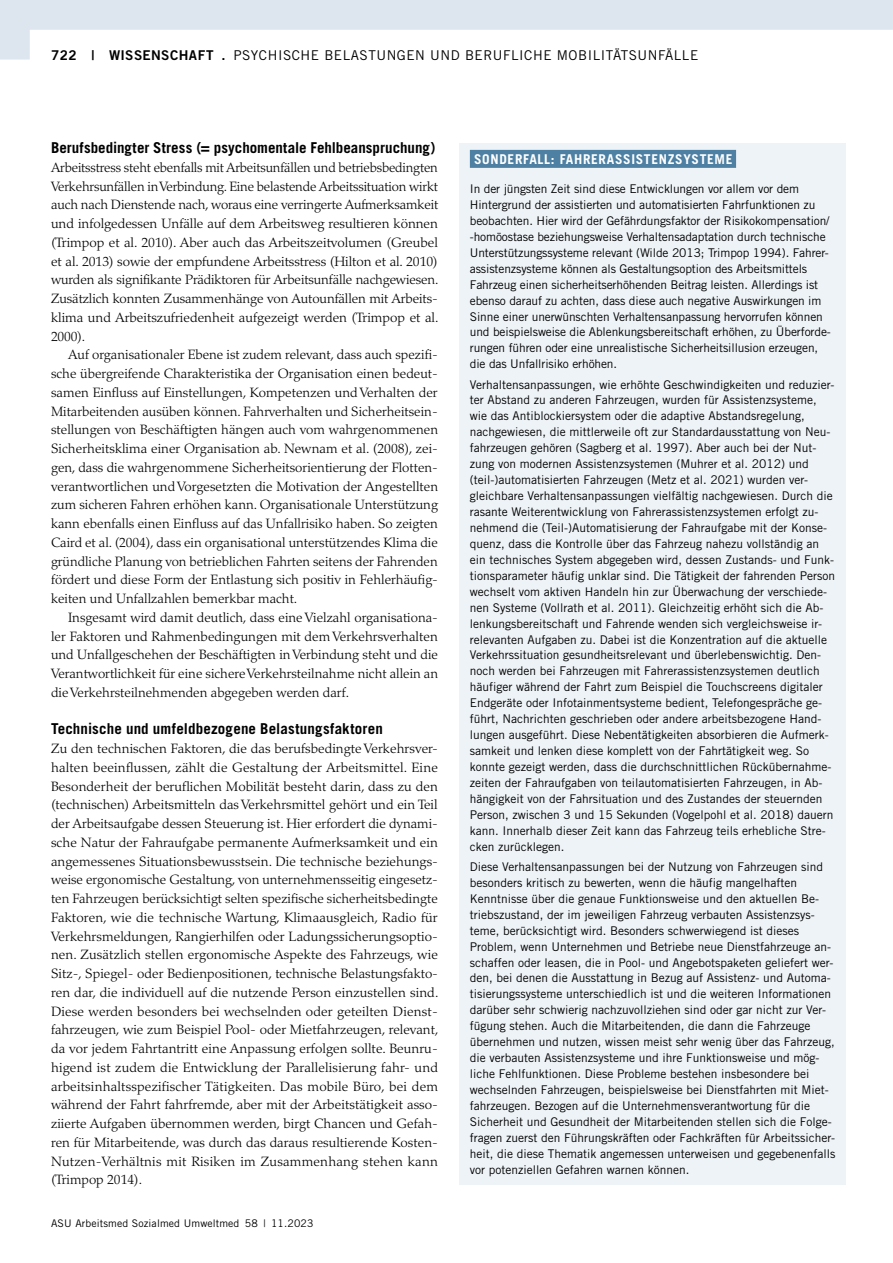
<style>
.page{position:relative;width:893px;height:1263px;background:#fff}
.page>*{position:absolute;margin:0;border:0;box-sizing:border-box;transform-origin:0 0}
.t1{font:700 15px "Trade Gothic LT Std";letter-spacing:.005em;color:#000}
.t2{font:300 13.5px/18.8px "Palatino LT Std";color:#000;text-align:justify}
.t3{font:13.5px "Trade Gothic LT Std";letter-spacing:.04em;color:#000}
.t4{font:700 13.5px "Trade Gothic LT Std";letter-spacing:.05em;color:#fff}
.t5{font:13.5px "Trade Gothic LT Std Bd 2";letter-spacing:.035em;color:#000}
.t6{font:12px/15.9px "Trade Gothic LT Std";color:#000}
.t7{font:10.5px "Trade Gothic LT Std";letter-spacing:.01em;color:#000}
.s1{font-family:"Trade Gothic LT Std"}
</style>
<div class="page">
<div style="left:459px;top:143px;width:387px;height:1041px;background:#eef3f7"></div>
<div style="left:470px;top:150px;width:266px;height:18px;background:#4e80a3"></div>
<svg style="left:0;top:0;width:893px;height:60px;fill:#e4ebf1"></svg>
<p class="t5" style="left:51px;top:46px;width:218px">722 | WISSENSCHAFT . <span class="s1">Psychische</span></p>
<p class="t3" style="left:324px;top:47px;width:20px">Belastungen</p>
<p class="t3" style="left:430px;top:47px;width:11px">und</p>
<p class="t3" style="left:465px;top:47px;width:10px">berufliche</p>
<p class="t3" style="left:557px;top:47px;width:21px">Mobilit</p>
<p class="t3" style="left:613px;top:47px;width:18px">ätsunf</p>
<p class="t3" style="left:665px;top:47px;width:18px">älle</p>
<p class="t1" style="left:51px;top:139px;width:386px">Berufsbedingter Stress (= psychomentale Fehlbeanspruchung)</p>
<p class="t2" style="left:51px;top:158px;width:389px">Arbeitsstress steht ebenfalls mit Arbeitsunfällen und betriebsbedingten Verkehrsunfällen in Verbindung. Eine belastende Arbeitssituation wirkt auch nach Dienstende nach, woraus eine verringerte Aufmerksamkeit und infolgedessen Unfälle auf dem Arbeitsweg resultieren können (Trimpop et al. 2010). Aber auch das Arbeitszeitvolumen (Greubel et al. 2013) sowie der empfundene Arbeitsstress (Hilton et al. 2010) wurden als signifikante Prädiktoren für Arbeitsunfälle nachgewiesen.<br>Zusätzlich konnten Zusammenhänge von Autounfällen mit Arbeits&shy;klima und Arbeitszufriedenheit aufgezeigt werden (Trimpop et al.<br>2000).</p>
<p class="t2" style="left:51px;top:346px;width:389px;text-indent:17px">Auf organisationaler Ebene ist zudem relevant, dass auch spezifi&shy;sche übergreifende Charakteristika der Organisation einen bedeut&shy;samen Einfluss auf Einstellungen, Kompetenzen und Verhalten der Mitarbeitenden ausüben können. Fahrverhalten und Sicherheitsein&shy;stellungen von Beschäftigten hängen auch vom wahrgenommenen Sicherheitsklima einer Organisation ab. Newnam et al. (2008), zei&shy;gen, dass die wahrgenommene Sicherheitsorientierung der Flotten&shy;verantwortlichen und Vorgesetzten die Motivation der Angestellten zum sicheren Fahren erhöhen kann. Organisationale Unterstützung kann ebenfalls einen Einfluss auf das Unfallrisiko haben. So zeigten Caird et al. (2004), dass ein organisational unterstützendes Klima die gründliche Planung von betrieblichen Fahrten seitens der Fahrenden fördert und diese Form der Entlastung sich positiv in Fehlerhäufig&shy;keiten und Unfallzahlen bemerkbar macht.</p>
<p class="t2" style="left:51px;top:608px;width:389px;text-indent:17px">Insgesamt wird damit deutlich, dass eine Vielzahl organisationa&shy;ler Faktoren und Rahmenbedingungen mit dem Verkehrsverhalten und Unfallgeschehen der Beschäftigten in Verbindung steht und die Verantwortlichkeit für eine sichere Verkehrsteilnahme nicht allein an die Verkehrsteilnehmenden abgegeben werden darf.</p>
<p class="t1" style="left:51px;top:720px;width:333px">Technische und umfeldbezogene Belastungsfaktoren</p>
<p class="t2" style="left:51px;top:739px;width:389px">Zu den technischen Faktoren, die das berufsbedingte Verkehrsver&shy;halten beeinflussen, zählt die Gestaltung der Arbeitsmittel. Eine Besonderheit der beruflichen Mobilität besteht darin, dass zu den (technischen) Arbeitsmitteln das Verkehrsmittel gehört und ein Teil der Arbeitsaufgabe dessen Steuerung ist. Hier erfordert die dynami&shy;sche Natur der Fahraufgabe permanente Aufmerksamkeit und ein angemessenes Situationsbewusstsein. Die technische beziehungs&shy;weise ergonomische Gestaltung, von unternehmensseitig eingesetz&shy;ten Fahrzeugen berücksichtigt selten spezifische sicherheitsbedingte Faktoren, wie die technische Wartung, Klimaausgleich, Radio für Verkehrsmeldungen, Rangierhilfen oder Ladungssicherungsoptio&shy;nen. Zusätzlich stellen ergonomische Aspekte des Fahrzeugs, wie Sitz-, Spiegel- oder Bedienpositionen, technische Belastungsfakto&shy;ren dar, die individuell auf die nutzende Person einzustellen sind.<br>Diese werden besonders bei wechselnden oder geteilten Dienst&shy;fahrzeugen, wie zum Beispiel Pool- oder Mietfahrzeugen, relevant, da vor jedem Fahrtantritt eine Anpassung erfolgen sollte. Beunru&shy;higend ist zudem die Entwicklung der Parallelisierung fahr- und arbeitsinhaltsspezifischer Tätigkeiten. Das mobile Büro, bei dem während der Fahrt fahrfremde, aber mit der Arbeitstätigkeit asso&shy;ziierte Aufgaben übernommen werden, birgt Chancen und Gefah&shy;ren für Mitarbeitende, was durch das daraus resultierende Kosten-Nutzen-Verhältnis mit Risiken im Zusammenhang stehen kann (Trimpop 2014).</p>
<p class="t7" style="left:51px;top:1217px;width:264px">ASU Arbeitsmed Sozialmed Umweltmed 58 | 11.2023</p>
<p class="t4" style="left:474px;top:151px;width:260px">SONDERFALL: FAHRERASSISTENZSYSTEME</p>
<p class="t6" style="left:470px;top:181px;width:362px">In der jüngsten Zeit sind diese Entwicklungen vor allem vor dem Hintergrund der assistierten und automatisierten Fahrfunktionen zu beobachten. Hier wird der Gefährdungsfaktor der Risikokompensation/ -homöostase beziehungsweise Verhaltensadaptation durch technische Unterstützungssysteme relevant (Wilde 2013; Trimpop 1994). Fahrer&shy;assistenzsysteme können als Gestaltungsoption des Arbeitsmittels Fahrzeug einen sicherheitserhöhenden Beitrag leisten. Allerdings ist ebenso darauf zu achten, dass diese auch negative Auswirkungen im Sinne einer unerwünschten Verhaltensanpassung hervorrufen können und beispielsweise die Ablenkungsbereitschaft erhöhen, zu Überforde&shy;rungen führen oder eine unrealistische Sicherheitsillusion erzeugen, die das Unfallrisiko erhöhen.</p>
<p class="t6" style="left:470px;top:376px;width:367px">Verhaltensanpassungen, wie erhöhte Geschwindigkeiten und reduzier&shy;ter Abstand zu anderen Fahrzeugen, wurden für Assistenzsysteme, wie das Antiblockiersystem oder die adaptive Abstandsregelung, nachgewiesen, die mittlerweile oft zur Standardausstattung von Neu&shy;fahrzeugen gehören (Sagberg et al. 1997). Aber auch bei der Nut&shy;zung von modernen Assistenzsystemen (Muhrer et al. 2012) und (teil-)automatisierten Fahrzeugen (Metz et al. 2021) wurden ver&shy;gleichbare Verhaltensanpassungen vielfältig nachgewiesen. Durch die rasante Weiterentwicklung von Fahrerassistenzsystemen erfolgt zu&shy;nehmend die (Teil-)Automatisierung der Fahraufgabe mit der Konse&shy;quenz, dass die Kontrolle über das Fahrzeug nahezu vollständig an ein technisches System abgegeben wird, dessen Zustands- und Funk&shy;tionsparameter häufig unklar sind. Die Tätigkeit der fahrenden Person wechselt vom aktiven Handeln hin zur Überwachung der verschiede&shy;nen Systeme (Vollrath et al. 2011). Gleichzeitig erhöht sich die Ab&shy;lenkungsbereitschaft und Fahrende wenden sich vergleichsweise ir&shy;relevanten Aufgaben zu. Dabei ist die Konzentration auf die aktuelle Verkehrssituation gesundheitsrelevant und überlebenswichtig. Den&shy;noch werden bei Fahrzeugen mit Fahrerassistenzsystemen deutlich häufiger während der Fahrt zum Beispiel die Touchscreens digitaler Endgeräte oder Infotainmentsysteme bedient, Telefongespräche ge&shy;führt, Nachrichten geschrieben oder andere arbeitsbezogene Hand&shy;lungen ausgeführt. Diese Nebentätigkeiten absorbieren die Aufmerk&shy;samkeit und lenken diese komplett von der Fahrtätigkeit weg. So konnte gezeigt werden, dass die durchschnittlichen Rückübernahme&shy;zeiten der Fahraufgaben von teilautomatisierten Fahrzeugen, in Ab&shy;hängigkeit von der Fahrsituation und des Zustandes der steuernden Person, zwischen 3 und 15 Sekunden (Vogelpohl et al. 2018) dauern kann. Innerhalb dieser Zeit kann das Fahrzeug teils erhebliche Stre&shy;cken zurücklegen.</p>
<p class="t6" style="left:470px;top:858px;width:367px">Diese Verhaltensanpassungen bei der Nutzung von Fahrzeugen sind besonders kritisch zu bewerten, wenn die häufig mangelhaften Kenntnisse über die genaue Funktionsweise und den aktuellen Be&shy;triebszustand, der im jeweiligen Fahrzeug verbauten Assistenzsys&shy;teme, berücksichtigt wird. Besonders schwerwiegend ist dieses Problem, wenn Unternehmen und Betriebe neue Dienstfahrzeuge an&shy;schaffen oder leasen, die in Pool- und Angebotspaketen geliefert wer&shy;den, bei denen die Ausstattung in Bezug auf Assistenz- und Automa&shy;tisierungssysteme unterschiedlich ist und die weiteren Informationen darüber sehr schwierig nachzuvollziehen sind oder gar nicht zur Ver&shy;fügung stehen. Auch die Mitarbeitenden, die dann die Fahrzeuge übernehmen und nutzen, wissen meist sehr wenig über das Fahrzeug, die verbauten Assistenzsysteme und ihre Funktionsweise und mög&shy;liche Fehlfunktionen. Diese Probleme bestehen insbesondere bei wechselnden Fahrzeugen, beispielsweise bei Dienstfahrten mit Miet&shy;fahrzeugen. Bezogen auf die Unternehmensverantwortung für die Sicherheit und Gesundheit der Mitarbeitenden stellen sich die Folge&shy;fragen zuerst den Führungskräften oder Fachkräften für Arbeitssicher&shy;heit, die diese Thematik angemessen unterweisen und gegebenenfalls vor potenziellen Gefahren warnen können.</p>
</div>
